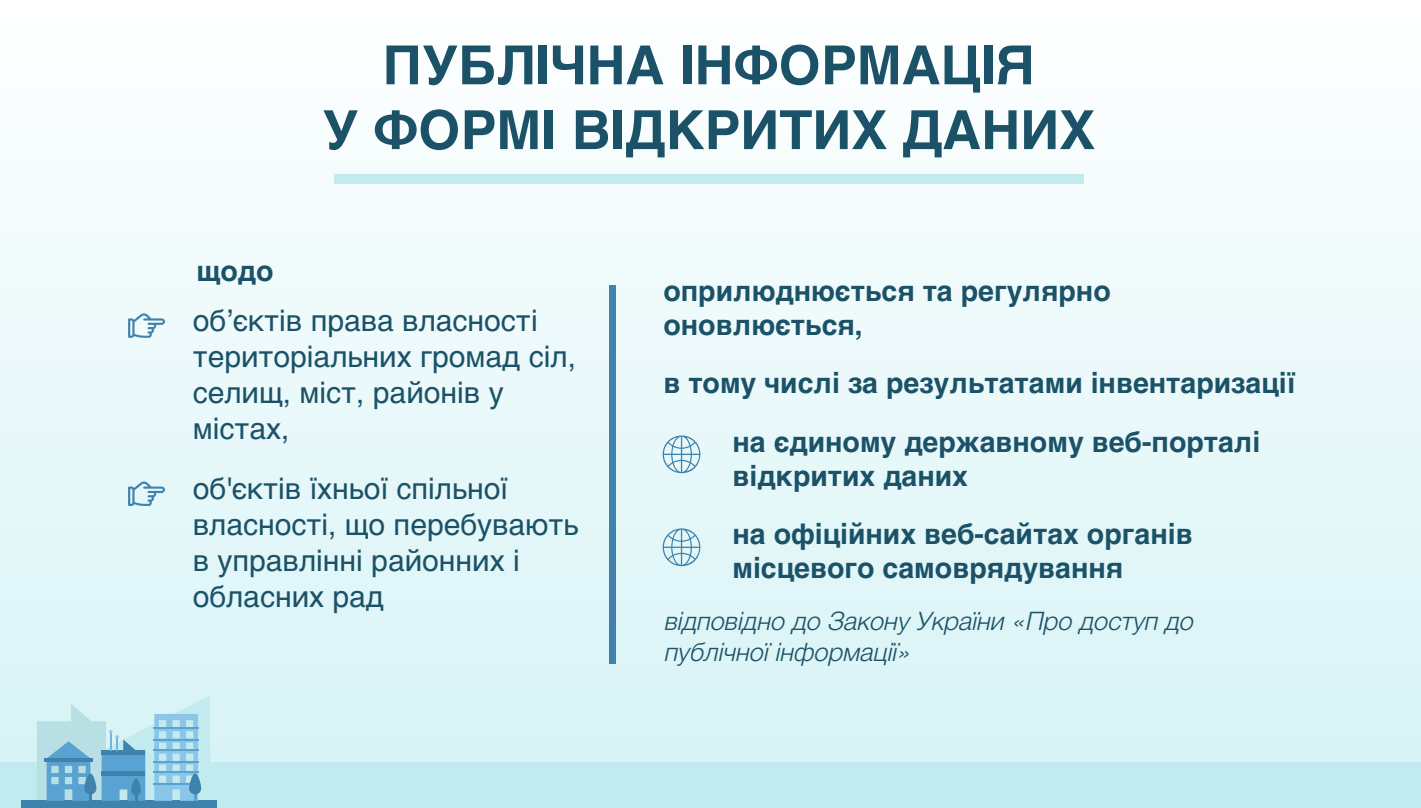
<style>
.page{position:relative;width:1421px;height:808px;background:#fff}
.page>*{position:absolute;margin:0;border:0;box-sizing:border-box;transform-origin:0 0}
.t1{font:700 54px/64.8px "Helvetica";color:#1b5268;text-align:center}
.t2{font:30px/36px "Helvetica";color:#1b5268}
.t3{font:700 28.5px/58.2px "Helvetica";color:#1b5268}
.t4{font:italic 300 25.5px/30.6px "Helvetica";color:#1b5268}
</style>
<div class="page">
<div style="left:0;top:0;width:1420px;height:808px;background:linear-gradient(to bottom,#fff,#d5f2f5)"></div>
<div style="left:0;top:763px;width:1420px;height:45px;background:#c2ebf0"></div>
<div style="left:22px;top:801px;width:195px;height:7px;background:#3f83ad"></div>
<svg style="left:37px;top:695px;width:174px;height:106px;background:#a1d1e3"></svg>
<div style="left:131px;top:778px;width:10px;height:17px;background:#3f83ad;border-radius:5px"></div>
<div style="left:334px;top:175px;width:749px;height:9px;background:#c2ebf0"></div>
<div style="left:609px;top:285px;width:7px;height:379px;background:#3f83ad"></div>
<svg style="left:128px;top:313px;width:38px;height:25px"></svg>
<svg style="left:128px;top:481px;width:38px;height:25px"></svg>
<svg style="left:662px;top:435px;width:38px;height:38px"></svg>
<svg style="left:662px;top:528px;width:38px;height:38px"></svg>
<h1 class="t1" style="left:322px;top:34px;width:774px">ПУБЛІЧНА ІНФОРМАЦІЯ<br>У ФОРМІ ВІДКРИТИХ ДАНИХ</h1>
<p class="t3" style="left:196px;top:242px;width:78px">щодо</p>
<p class="t2" style="left:193px;top:303px;width:385px">об’єктів права власності територіальних громад сіл, селищ, міст, районів у містах,</p>
<p class="t2" style="left:193px;top:471px;width:387px">об'єктів їхньої спільної власності, що перебувають в управлінні районних і обласних рад</p>
<p class="t3" style="left:663px;top:274px;width:449px;line-height:34.2px">оприлюднюється та регулярно оновлюється,</p>
<p class="t3" style="left:732px;top:355px;width:564px;text-indent:-69px">в тому числі за результатами інвентаризації на єдиному державному веб-порталі</p>
<p class="t3" style="left:732px;top:447px;width:461px">відкритих даних<br>на офіційних веб-сайтах органів</p>
<p class="t3" style="left:732px;top:539px;width:392px">місцевого самоврядування</p>
<p class="t4" style="left:663px;top:604px;width:531px">відповідно до Закону України «Про доступ до публічної інформації»</p>
</div>
